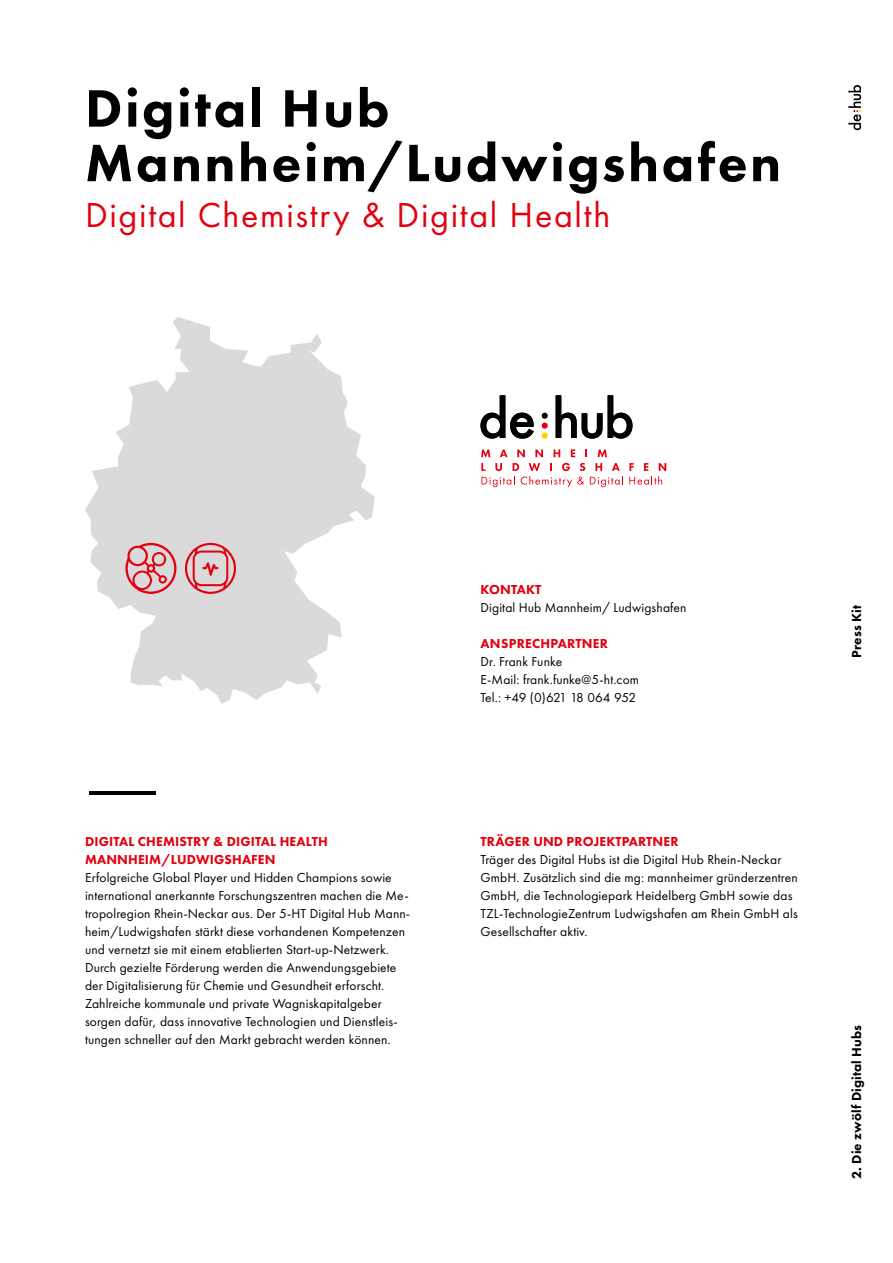
<style>
.page{position:relative;width:893px;height:1263px;background:#fff}
.page>*{position:absolute;margin:0;border:0;box-sizing:border-box;transform-origin:0 0}
.Big_titles_normal_pa{font:800 54.6px "Futura PT";letter-spacing:.045em;color:#000}
.t1{font:54px "Futura PT";color:#000}
.t2{font:36px "Futura PT";letter-spacing:.045em;color:#e3000f}
.Regular_text{font:13.5px/18px "Futura PT";letter-spacing:.01em;color:#000}
.Regular_text-2{font:800 13.5px "Futura PT";letter-spacing:.01em;color:#e3000f}
.t3{font:800 13.5px "Futura PT";letter-spacing:.01em;color:#000}
.Regular_text-3{font:13.5px "Futura PT";letter-spacing:-.025em;color:#000}
</style>
<div class="page">
<svg style="left:848px;top:85px;width:13px;height:45px"></svg>
<svg style="left:85px;top:317px;width:290px;height:387px;fill:#dadada"></svg>
<svg style="left:481px;top:449px;width:9px;height:8px"></svg>
<svg style="left:500px;top:449px;width:8px;height:8px"></svg>
<svg style="left:517px;top:449px;width:8px;height:8px"></svg>
<svg style="left:535px;top:449px;width:8px;height:8px"></svg>
<svg style="left:554px;top:449px;width:6px;height:8px"></svg>
<svg style="left:571px;top:449px;width:4px;height:8px"></svg>
<svg style="left:598px;top:449px;width:9px;height:8px"></svg>
<svg style="left:481px;top:463px;width:142px;height:24px"></svg>
<svg style="left:629px;top:463px;width:37px;height:22px"></svg>
<svg style="left:480px;top:395px;width:54px;height:44px"></svg>
<svg style="left:556px;top:395px;width:46px;height:44px"></svg>
<svg style="left:608px;top:395px;width:24px;height:44px"></svg>
<svg style="left:542px;top:413px;width:6px;height:26px"></svg>
<svg style="left:125px;top:543px;width:51px;height:51px;background:#dc9da1"></svg>
<svg style="left:185px;top:543px;width:51px;height:51px;background:#dca1a5"></svg>
<p class="Big_titles_normal_pa" style="left:85px;top:74px;width:306px">Digital Hub</p>
<p class="Big_titles_normal_pa" style="left:85px;top:129px;width:698px">Mannheim/Ludwigshafen</p>
<p class="t2" style="left:85px;top:193px;width:527px">Digital Chemistry &amp; Digital Health</p>
<p class="t1" style="left:85px;top:755px;width:76px">——</p>
<p class="Regular_text-2" style="left:85px;top:833px;width:244px">DIGITAL CHEMISTRY &amp; DIGITAL HEALTH</p>
<p class="Regular_text-2" style="left:85px;top:851px;width:192px">MANNHEIM/LUDWIGSHAFEN</p>
<p class="Regular_text" style="left:85px;top:868px;width:327px">Erfolgreiche Global Player und Hidden Champions sowie international anerkannte Forschungszentren machen die Me&shy;tropolregion Rhein-Neckar aus. Der 5-HT Digital Hub Mann&shy;heim/Ludwigshafen stärkt diese vorhandenen Kompetenzen und vernetzt sie mit einem etablierten Start-up-Netzwerk.<br>Durch gezielte Förderung werden die Anwendungsgebiete der Digitalisierung für Chemie und Gesundheit erforscht.<br>Zahlreiche kommunale und private Wagniskapitalgeber sorgen dafür, dass innovative Technologien und Dienstleis&shy;tungen schneller auf den Markt gebracht werden können.</p>
<p class="Regular_text-2" style="left:480px;top:581px;width:62px">KONTAKT</p>
<p class="Regular_text" style="left:480px;top:598px;width:208px">Digital Hub Mannheim/ Ludwigshafen</p>
<p class="Regular_text-2" style="left:481px;top:635px;width:129px">ANSPRECHPARTNER</p>
<p class="Regular_text" style="left:480px;top:652px;width:83px">Dr. Frank Funke</p>
<p class="Regular_text" style="left:480px;top:670px;width:160px">E-Mail: frank.funke@5-ht.com</p>
<p class="Regular_text-3" style="left:480px;top:689px;width:157px">Tel.: +49 (0)621 18 064 952</p>
<p class="Regular_text-2" style="left:480px;top:833px;width:200px">TRÄGER UND PROJEKTPARTNER</p>
<p class="Regular_text" style="left:480px;top:850px;width:319px">Träger des Digital Hubs ist die Digital Hub Rhein-Neckar GmbH. Zusätzlich sind die mg: mannheimer gründerzentren GmbH, die Technologiepark Heidelberg GmbH sowie das TZL-TechnologieZentrum Ludwigshafen am Rhein GmbH als Gesellschafter aktiv.</p>
<p class="t3" style="left:848px;top:658px;width:54px;rotate:-90deg">Press Kit</p>
<p class="t3" style="left:848px;top:1179px;width:155px;rotate:-90deg">2. Die zwölf Digital Hubs</p>
</div>
